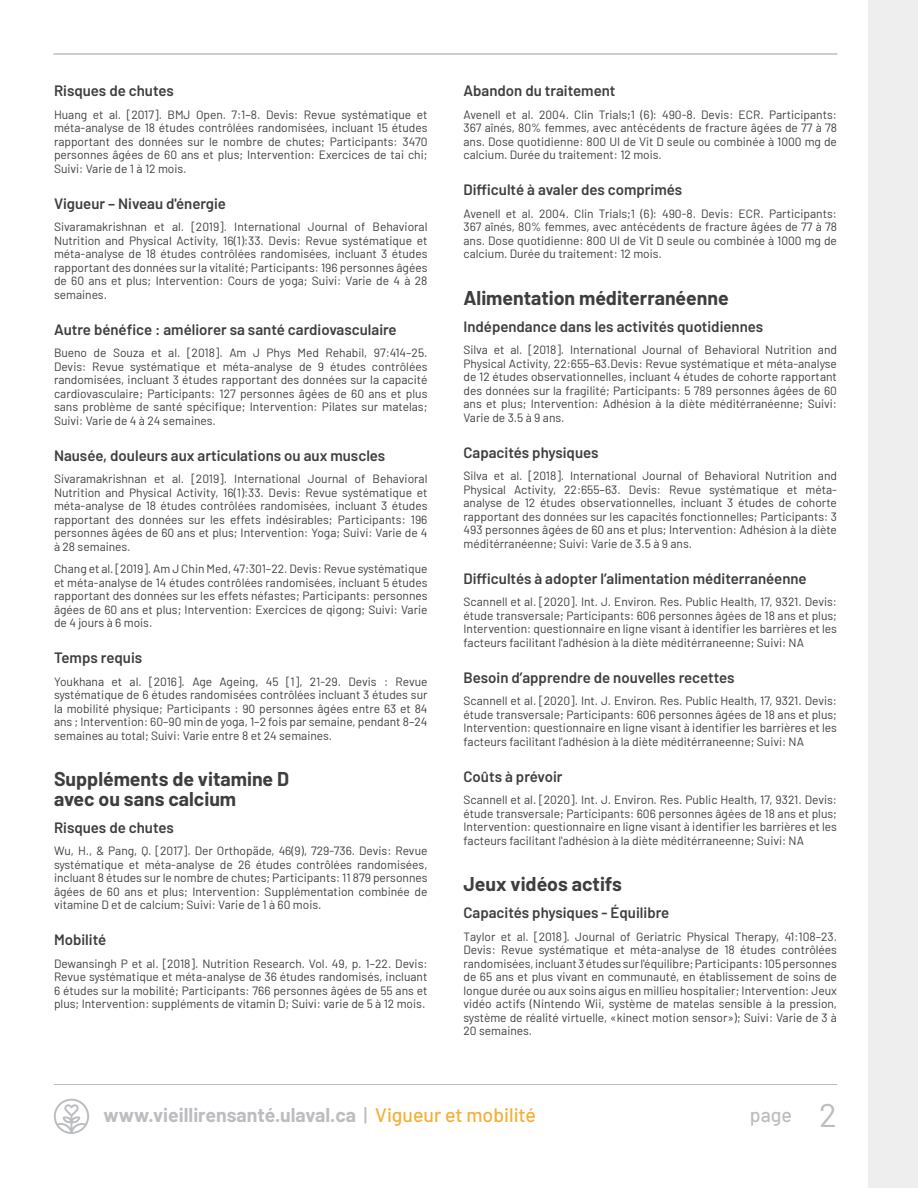
<style>
.page{position:relative;width:918px;height:1188px;background:#fff}
.page>*{position:absolute;margin:0;border:0;box-sizing:border-box;transform-origin:0 0}
.t1{font:700 19.5px/19.5px "Barlow";color:#3e3e3f}
.t2{font:700 19.5px "Barlow";color:#bcbdc0}
.t3{font:500 19.5px "Barlow";color:#bcbdc0}
.t4{font:600 15px "Barlow";color:#3e3e3f}
.t5{font:12px/13.5px "Barlow";color:#3e3e3f;text-align:justify}
.s1{font-weight:500}
.s2{font-weight:500;color:#f4af34}
.s3{font-weight:400;font-size:33px}
</style>
<div class="page">
<hr style="left:54px;top:1084px;width:783px;height:1px;background:#bcbdc0">
<svg style="left:54px;top:1099px;width:35px;height:35px"></svg>
<div style="left:868px;top:0;width:50px;height:1188px;background:#eeeeef"></div>
<hr style="left:54px;top:53px;width:783px;height:2px;background:#bcbdc0">
<p class="t4" style="left:54px;top:80px;width:121px">Risques de chutes</p>
<p class="t5" style="left:54px;top:107px;width:375px">Huang et al. [2017]. BMJ Open. 7:1–8. Devis: Revue systématique et méta-analyse de 18 études contrôlées randomisées, incluant 15 études rapportant des données sur le nombre de chutes; Participants: 3470 personnes âgées de 60 ans et plus; Intervention: Exercices de tai chi; Suivi: Varie de 1 à 12 mois.</p>
<p class="t4" style="left:54px;top:192px;width:174px">Vigueur – Niveau d'énergie</p>
<p class="t5" style="left:54px;top:219px;width:375px">Sivaramakrishnan et al. [2019]. International Journal of Behavioral Nutrition and Physical Activity, 16(1):33. Devis: Revue systématique et méta-analyse de 18 études contrôlées randomisées, incluant 3 études rapportant des données sur la vitalité; Participants: 196 personnes âgées de 60 ans et plus; Intervention: Cours de yoga; Suivi: Varie de 4 à 28 semaines.</p>
<p class="t4" style="left:54px;top:318px;width:344px">Autre bénéfice : améliorer sa santé cardiovasculaire</p>
<p class="t5" style="left:54px;top:345px;width:375px">Bueno de Souza et al. [2018]. Am J Phys Med Rehabil, 97:414–25.<br>Devis: Revue systématique et méta-analyse de 9 études contrôlées randomisées, incluant 3 études rapportant des données sur la capacité cardiovasculaire; Participants: 127 personnes âgées de 60 ans et plus sans problème de santé spécifique; Intervention: Pilates sur matelas; Suivi: Varie de 4 à 24 semaines.</p>
<p class="t4" style="left:54px;top:444px;width:333px">Nausée, douleurs aux articulations ou aux muscles</p>
<p class="t5" style="left:54px;top:471px;width:375px">Sivaramakrishnan et al. [2019]. International Journal of Behavioral Nutrition and Physical Activity, 16(1):33. Devis: Revue systématique et méta-analyse de 18 études contrôlées randomisées, incluant 3 études rapportant des données sur les effets indésirables; Participants: 196 personnes âgées de 60 ans et plus; Intervention: Yoga; Suivi: Varie de 4 à 28 semaines.</p>
<p class="t5" style="left:54px;top:561px;width:375px">Chang et al. [2019]. Am J Chin Med, 47:301–22. Devis: Revue systématique et méta-analyse de 14 études contrôlées randomisées, incluant 5 études rapportant des données sur les effets néfastes; Participants: personnes âgées de 60 ans et plus; Intervention: Exercices de qigong; Suivi: Varie de 4 jours à 6 mois.</p>
<p class="t4" style="left:54px;top:647px;width:90px">Temps requis</p>
<p class="t5" style="left:54px;top:674px;width:375px">Youkhana et al. [2016]. Age Ageing, 45 [1], 21-29. Devis : Revue systématique de 6 études randomisées contrôlées incluant 3 études sur la mobilité physique; Participants : 90 personnes âgées entre 63 et 84 ans ; Intervention: 60–90 min de yoga, 1–2 fois par semaine, pendant 8–24 semaines au total; Suivi: Varie entre 8 et 24 semaines.</p>
<h1 class="t1" style="left:54px;top:768px;width:237px">Suppléments de vitamine D avec ou sans calcium</h1>
<p class="t4" style="left:54px;top:816px;width:121px">Risques de chutes</p>
<p class="t5" style="left:54px;top:843px;width:375px">Wu, H., &amp; Pang, Q. [2017]. Der Orthopäde, 46(9), 729-736. Devis: Revue systématique et méta-analyse de 26 études contrôlées randomisées, incluant 8 études sur le nombre de chutes; Participants: 11 879 personnes âgées de 60 ans et plus; Intervention: Supplémentation combinée de vitamine D et de calcium; Suivi: Varie de 1 à 60 mois.</p>
<p class="t4" style="left:54px;top:929px;width:54px">Mobilité</p>
<p class="t5" style="left:54px;top:956px;width:375px">Dewansingh P et al. [2018]. Nutrition Research. Vol. 49, p. 1–22. Devis:<br>Revue systématique et méta-analyse de 36 études randomisés, incluant 6 études sur la mobilité; Participants: 766 personnes âgées de 55 ans et plus; Intervention: suppléments de vitamin D; Suivi: varie de 5 à 12 mois.</p>
<p class="t4" style="left:464px;top:80px;width:154px">Abandon du traitement</p>
<p class="t5" style="left:464px;top:107px;width:375px">Avenell et al. 2004. Clin Trials;1 (6): 490-8. Devis: ECR. Participants:<br>367 aînés, 80% femmes, avec antécédents de fracture âgées de 77 à 78 ans. Dose quotidienne: 800 UI de Vit D seule ou combinée à 1000 mg de calcium. Durée du traitement: 12 mois.</p>
<p class="t4" style="left:464px;top:179px;width:220px">Difficulté à avaler des comprimés</p>
<p class="t5" style="left:464px;top:206px;width:375px">Avenell et al. 2004. Clin Trials;1 (6): 490-8. Devis: ECR. Participants:<br>367 aînés, 80% femmes, avec antécédents de fracture âgées de 77 à 78 ans. Dose quotidienne: 800 UI de Vit D seule ou combinée à 1000 mg de calcium. Durée du traitement: 12 mois.</p>
<h1 class="t1" style="left:464px;top:286px;width:267px">Alimentation méditerranéenne</h1>
<p class="t4" style="left:464px;top:315px;width:301px">Indépendance dans les activités quotidiennes</p>
<p class="t5" style="left:464px;top:342px;width:375px">Silva et al. [2018]. International Journal of Behavioral Nutrition and Physical Activity, 22:655–63.Devis: Revue systématique et méta-analyse de 12 études observationnelles, incluant 4 études de cohorte rapportant des données sur la fragilité; Participants: 5 789 personnes âgées de 60 ans et plus; Intervention: Adhésion à la diète méditérranéenne; Suivi:<br>Varie de 3.5 à 9 ans.</p>
<p class="t4" style="left:464px;top:441px;width:137px">Capacités physiques</p>
<p class="t5" style="left:464px;top:468px;width:375px">Silva et al. [2018]. International Journal of Behavioral Nutrition and Physical Activity, 22:655–63. Devis: Revue systématique et méta&shy;analyse de 12 études observationnelles, incluant 3 études de cohorte rapportant des données sur les capacités fonctionnelles; Participants: 3<br>493 personnes âgées de 60 ans et plus; Intervention: Adhésion à la diète méditérranéenne; Suivi: Varie de 3.5 à 9 ans.</p>
<p class="t4" style="left:464px;top:567px;width:345px">Difficultés à adopter l’alimentation méditerranéenne</p>
<p class="t5" style="left:464px;top:594px;width:375px">Scannell et al. [2020]. Int. J. Environ. Res. Public Health, 17, 9321. Devis: étude transversale; Participants: 606 personnes âgées de 18 ans et plus; Intervention: questionnaire en ligne visant à identifier les barrières et les facteurs facilitant l'adhésion à la diète méditérraneenne; Suivi: NA</p>
<p class="t4" style="left:464px;top:666px;width:273px">Besoin d’apprendre de nouvelles recettes</p>
<p class="t5" style="left:464px;top:693px;width:375px">Scannell et al. [2020]. Int. J. Environ. Res. Public Health, 17, 9321. Devis: étude transversale; Participants: 606 personnes âgées de 18 ans et plus; Intervention: questionnaire en ligne visant à identifier les barrières et les facteurs facilitant l'adhésion à la diète méditérraneenne; Suivi: NA</p>
<p class="t4" style="left:464px;top:765px;width:101px">Coûts à prévoir</p>
<p class="t5" style="left:464px;top:792px;width:375px">Scannell et al. [2020]. Int. J. Environ. Res. Public Health, 17, 9321. Devis: étude transversale; Participants: 606 personnes âgées de 18 ans et plus; Intervention: questionnaire en ligne visant à identifier les barrières et les facteurs facilitant l'adhésion à la diète méditérraneenne; Suivi: NA</p>
<h1 class="t1" style="left:464px;top:873px;width:160px">Jeux vidéos actifs</h1>
<p class="t4" style="left:464px;top:902px;width:207px">Capacités physiques - Équilibre</p>
<p class="t5" style="left:464px;top:929px;width:375px">Taylor et al. [2018]. Journal of Geriatric Physical Therapy, 41:108–23.<br>Devis: Revue systématique et méta-analyse de 18 études contrôlées randomisées, incluant 3 études sur l'équilibre; Participants: 105 personnes de 65 ans et plus vivant en communauté, en établissement de soins de longue durée ou aux soins aigus en millieu hospitalier; Intervention: Jeux vidéo actifs (Nintendo Wii, système de matelas sensible à la pression, système de réalité virtuelle, «kinect motion sensor»); Suivi: Varie de 3 à 20 semaines.</p>
<h1 class="t2" style="left:104px;top:1101px;width:434px">www.vieillirensanté.ulaval.ca <span class="s1">|</span> <span class="s2">Vigueur et mobilité</span></h1>
<h1 class="t3" style="left:750px;top:1101px;width:89px">page <span class="s3">2</span></h1>
</div>
